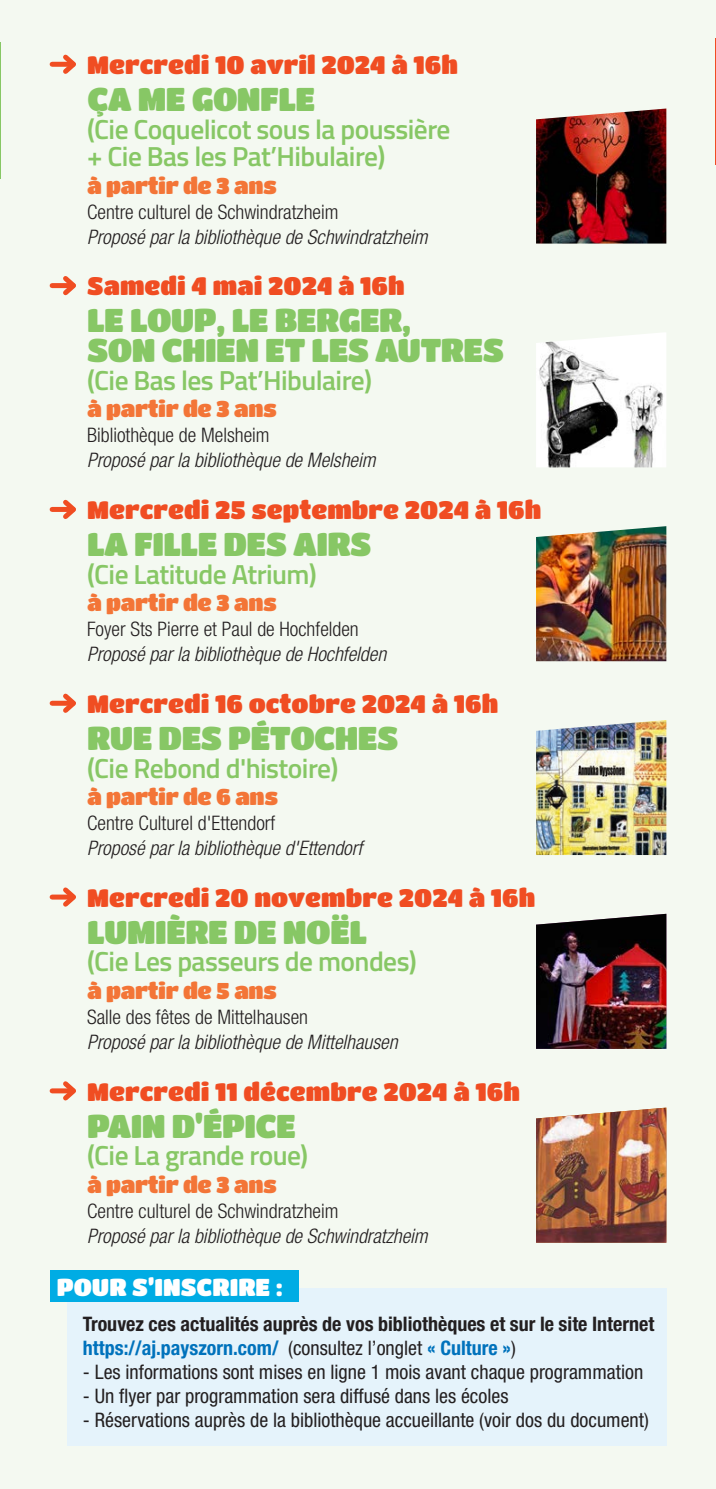
<style>
.page{position:relative;width:716px;height:1489px;background:#fff}
.page>*{position:absolute;margin:0;border:0;box-sizing:border-box;transform-origin:0 0}
.t1{font:32.5px/30px "Titan One";letter-spacing:-.02em;color:#87c765}
.t2{font:600 27.5px/27.5px "Titillium Web";letter-spacing:-.02em;color:#87c765}
.t3{font:25px "Titan One";color:#f04d22}
.t4{font:24px "Titan One";color:#fff}
.t5{font:22.5px "Titan One";letter-spacing:-.02em;color:#f37537}
.t6{font:italic 300 condensed 20px "Helvetica Neue LT Std";color:#231f20}
.t7{font:condensed 20px "Helvetica Neue LT Std";color:#231f20}
.t8{font:300 condensed 20px "Helvetica Neue LT Std";color:#231f20}
.t9{font:700 condensed 20px/24px "Helvetica Neue LT Std";color:#231f20}
.s1{color:#0072bc}
.s2{font-weight:400}
</style>
<div class="page">
<div style="left:0;top:0;width:716px;height:1488px;background:#f4f9f1"></div>
<div style="left:67px;top:1288px;width:599px;height:157px;background:#e5f3fb"></div>
<div style="left:50px;top:1269px;width:248px;height:32px;background:#00ace4"></div>
<div style="left:52px;top:283px;width:21px;height:5px;background:#f04d22"></div>
<svg style="left:58px;top:276px;width:18px;height:20px"></svg>
<img style="left:536px;top:333px;width:130px;height:134px">
<div style="left:52px;top:62px;width:21px;height:5px;background:#f04d22"></div>
<svg style="left:58px;top:54px;width:18px;height:20px"></svg>
<img style="left:536px;top:108px;width:130px;height:135px">
<div style="left:52px;top:507px;width:21px;height:5px;background:#f04d22"></div>
<svg style="left:58px;top:499px;width:18px;height:20px"></svg>
<img style="left:536px;top:526px;width:130px;height:135px">
<div style="left:52px;top:894px;width:21px;height:5px;background:#f04d22"></div>
<svg style="left:58px;top:887px;width:18px;height:20px"></svg>
<img style="left:536px;top:913px;width:130px;height:135px">
<div style="left:52px;top:700px;width:21px;height:5px;background:#f04d22"></div>
<svg style="left:58px;top:693px;width:18px;height:20px"></svg>
<img style="left:536px;top:720px;width:130px;height:135px">
<div style="left:52px;top:1088px;width:21px;height:5px;background:#f04d22"></div>
<svg style="left:58px;top:1081px;width:18px;height:20px"></svg>
<img style="left:536px;top:1107px;width:130px;height:135px">
<p class="t3" style="left:87px;top:50px;width:372px">Mercredi 10 avril 2024 à 16h</p>
<h1 class="t1" style="left:87px;top:83px;width:230px">ça me gonfle</h1>
<h2 class="t2" style="left:87px;top:114px;width:365px">(Cie Coquelicot sous la poussière + Cie Bas les Pat’Hibulaire)</h2>
<p class="t5" style="left:87px;top:172px;width:191px">à partir de 3 ans</p>
<p class="t8" style="left:87px;top:200px;width:253px">Centre culturel de Schwindratzheim</p>
<p class="t6" style="left:87px;top:225px;width:342px">Proposé par la bibliothèque de Schwindratzheim</p>
<p class="t3" style="left:76px;top:271px;width:330px">Samedi 4 mai 2024 à 16h</p>
<h1 class="t1" style="left:87px;top:304px;width:418px;text-indent:-38px">Le Loup, le Berger,<br>son Chien et les Autres</h1>
<h2 class="t2" style="left:87px;top:365px;width:286px">(Cie Bas les Pat’Hibulaire)</h2>
<p class="t5" style="left:87px;top:395px;width:191px">à partir de 3 ans</p>
<p class="t8" style="left:87px;top:424px;width:184px">Bibliothèque de Melsheim</p>
<p class="t6" style="left:87px;top:449px;width:290px">Proposé par la bibliothèque de Melsheim</p>
<p class="t3" style="left:87px;top:495px;width:456px">Mercredi 25 septembre 2024 à 16h</p>
<h1 class="t1" style="left:50px;top:528px;width:323px">La fille des airs</h1>
<h2 class="t2" style="left:87px;top:559px;width:231px">(Cie Latitude Atrium)</h2>
<p class="t5" style="left:87px;top:589px;width:191px">à partir de 3 ans</p>
<p class="t8" style="left:87px;top:617px;width:273px">Foyer Sts Pierre et Paul de Hochfelden</p>
<p class="t6" style="left:87px;top:642px;width:300px">Proposé par la bibliothèque de Hochfelden</p>
<p class="t3" style="left:87px;top:688px;width:413px">Mercredi 16 octobre 2024 à 16h</p>
<h1 class="t1" style="left:50px;top:722px;width:350px">Rue des pétoches</h1>
<h2 class="t2" style="left:87px;top:752px;width:253px">(Cie Rebond d'histoire)</h2>
<p class="t5" style="left:87px;top:783px;width:192px">à partir de 6 ans</p>
<p class="t8" style="left:87px;top:811px;width:190px">Centre Culturel d'Ettendorf</p>
<p class="t6" style="left:87px;top:836px;width:276px">Proposé par la bibliothèque d'Ettendorf</p>
<p class="t3" style="left:87px;top:882px;width:450px">Mercredi 20 novembre 2024 à 16h</p>
<h1 class="t1" style="left:50px;top:915px;width:319px">Lumière de Noël</h1>
<h2 class="t2" style="left:87px;top:946px;width:331px">(Cie Les passeurs de mondes)</h2>
<p class="t5" style="left:87px;top:976px;width:191px">à partir de 5 ans</p>
<p class="t8" style="left:87px;top:1005px;width:222px">Salle des fêtes de Mittelhausen</p>
<p class="t6" style="left:87px;top:1030px;width:312px">Proposé par la bibliothèque de Mittelhausen</p>
<p class="t3" style="left:87px;top:1076px;width:434px">Mercredi 11 décembre 2024 à 16h</p>
<h1 class="t1" style="left:87px;top:1109px;width:210px">Pain d'épice</h1>
<h2 class="t2" style="left:87px;top:1140px;width:222px">(Cie La grande roue)</h2>
<p class="t5" style="left:87px;top:1170px;width:191px">à partir de 3 ans</p>
<p class="t8" style="left:87px;top:1198px;width:253px">Centre culturel de Schwindratzheim</p>
<p class="t6" style="left:87px;top:1223px;width:342px">Proposé par la bibliothèque de Schwindratzheim</p>
<p class="t4" style="left:57px;top:1272px;width:227px">Pour s’inscrire :</p>
<p class="t9" style="left:83px;top:1311px;width:573px">Trouvez ces actualités auprès de vos bibliothèques et sur le site Internet <span class="s1">https://aj.payszorn.com/</span> <span class="s2">(consultez l’onglet</span> <span class="s1">« Culture »</span><span class="s2">)</span></p>
<p class="t7" style="left:83px;top:1359px;width:562px">- Les informations sont mises en ligne 1 mois avant chaque programmation</p>
<p class="t7" style="left:83px;top:1383px;width:427px">- Un flyer par programmation sera diffusé dans les écoles</p>
<p class="t7" style="left:83px;top:1407px;width:567px">- Réservations auprès de la bibliothèque accueillante (voir dos du document)</p>
</div>
